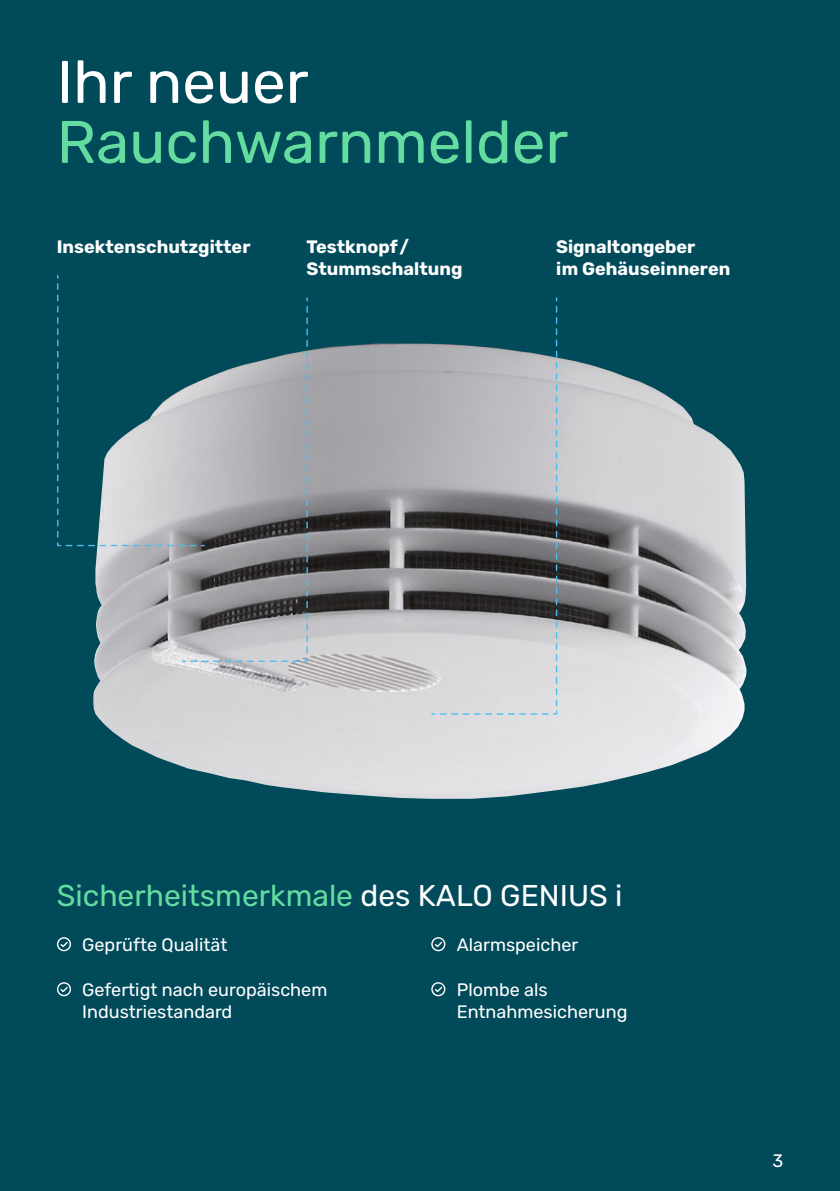
<style>
.page{position:relative;width:840px;height:1191px;background:#fff}
.page>*{position:absolute;margin:0;border:0;box-sizing:border-box;transform-origin:0 0}
.t1{font:60px "Rubik";color:#64dca0}
.t2{font:60px "Rubik";color:#fff}
.t3{font:30px "Rubik";color:#64dca0}
.t4{font:18px/22.4px "Rubik";color:#fff}
.t5{font:700 18px/22.4px "Rubik";color:#fff}
.s1{color:#fff}
</style>
<div class="page">
<div style="left:0;top:0;width:839px;height:1191px;background:#004a5a"></div>
<img style="left:93px;top:343px;width:653px;height:456px">
<svg style="left:57px;top:274px;width:124px;height:273px"></svg>
<svg style="left:181px;top:297px;width:127px;height:365px"></svg>
<svg style="left:430px;top:297px;width:127px;height:418px;background:#8d969b"></svg>
<svg style="left:56px;top:937px;width:15px;height:15px"></svg>
<svg style="left:431px;top:937px;width:15px;height:15px"></svg>
<svg style="left:56px;top:982px;width:15px;height:15px"></svg>
<svg style="left:431px;top:982px;width:15px;height:15px"></svg>
<h1 class="t2" style="left:57px;top:49px;width:253px">Ihr neuer</h1>
<h1 class="t1" style="left:57px;top:109px;width:512px">Rauchwarnmelder</h1>
<p class="t5" style="left:57px;top:236px;width:195px">Insektenschutzgitter</p>
<p class="t5" style="left:306px;top:236px;width:157px">Testknopf/<br>Stummschaltung</p>
<p class="t5" style="left:555px;top:236px;width:176px">Signaltongeber<br>im Gehäuseinneren</p>
<h2 class="t3" style="left:57px;top:878px;width:567px">Sicherheitsmerkmale <span class="s1">des KALO GENIUS i</span></h2>
<p class="t4" style="left:82px;top:933px;width:146px">Geprüfte Qualität</p>
<p class="t4" style="left:82px;top:978px;width:246px">Gefertigt nach europäischem<br>Industriestandard</p>
<p class="t4" style="left:456px;top:933px;width:123px">Alarmspeicher</p>
<p class="t4" style="left:456px;top:978px;width:172px">Plombe als<br>Entnahmesicherung</p>
<p class="t4" style="left:772px;top:1150px;width:12px">3</p>
</div>
